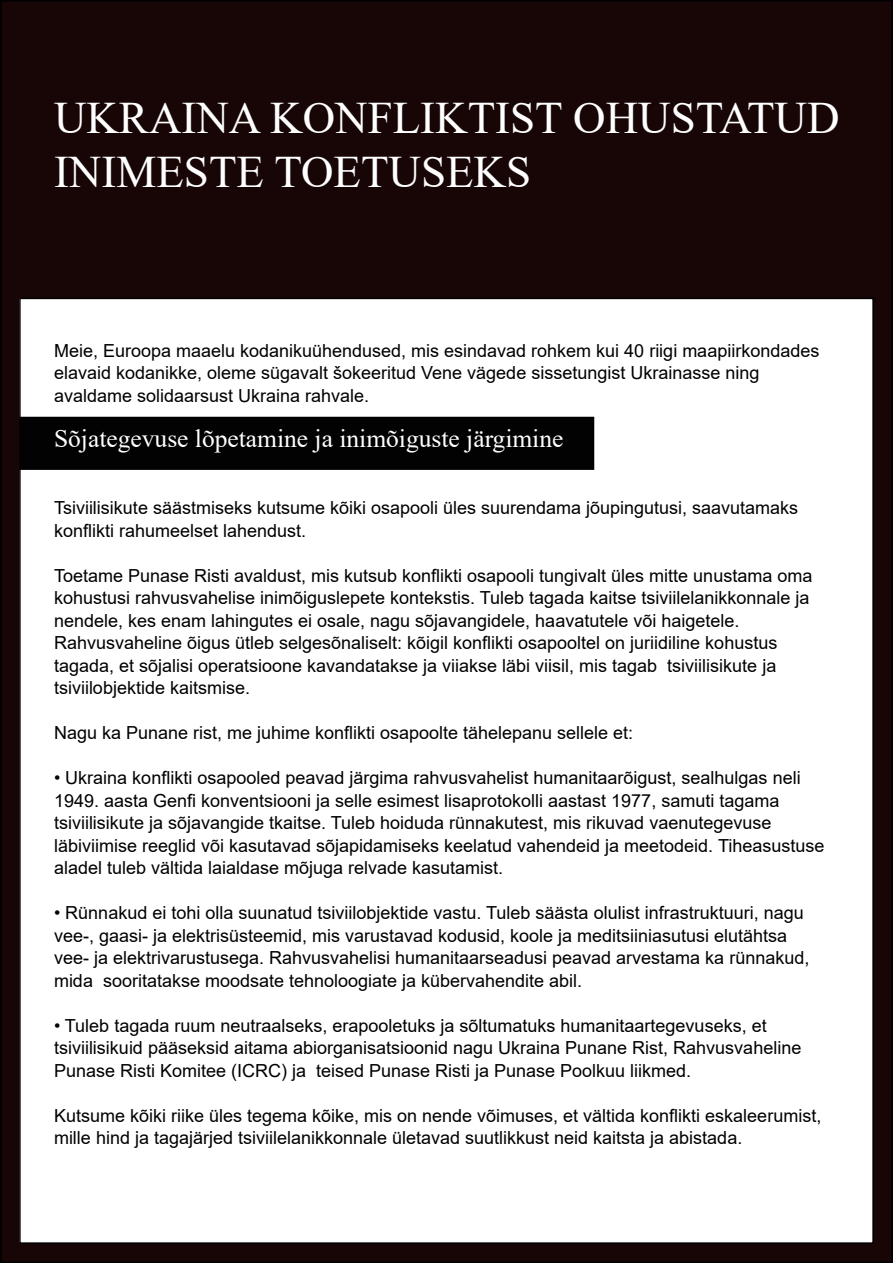
<style>
.page{position:relative;width:893px;height:1263px;background:#fff}
.page>*{position:absolute;margin:0;border:0;box-sizing:border-box;transform-origin:0 0}
.t1{font:45px/54px "Times New Roman";color:#fff}
.t2{font:25.5px "Times New Roman";color:#fff}
.t3{font:18px/22.5px "Arial";color:#000}
</style>
<div class="page">
<div style="left:1px;top:1px;width:891px;height:1261px;background:#180607"></div>
<div style="left:20px;top:298px;width:853px;height:945px;background:#fff"></div>
<div style="left:20px;top:417px;width:573px;height:52px;background:#020203"></div>
<div style="left:19px;top:417px;width:575px;height:53px;border:2px solid #000"></div>
<h1 class="t1" style="left:54px;top:90px;width:787px">UKRAINA KONFLIKTIST OHUSTATUD<br>INIMESTE TOETUSEKS</h1>
<p class="t3" style="left:54px;top:339px;width:767px">Meie, Euroopa maaelu kodanikuühendused, mis esindavad rohkem kui 40 riigi maapiirkondades elavaid kodanikke, oleme sügavalt šokeeritud Vene vägede sissetungist Ukrainasse ning avaldame solidaarsust Ukraina rahvale.</p>
<h2 class="t2" style="left:54px;top:420px;width:511px">Sõjategevuse lõpetamine ja inimõiguste järgimine</h2>
<p class="t3" style="left:54px;top:496px;width:746px">Tsiviilisikute säästmiseks kutsume kõiki osapooli üles suurendama jõupingutusi, saavutamaks konflikti rahumeelset lahendust.</p>
<p class="t3" style="left:54px;top:564px;width:760px">Toetame Punase Risti avaldust, mis kutsub konflikti osapooli tungivalt üles mitte unustama oma kohustusi rahvusvahelise inimõiguslepete kontekstis. Tuleb tagada kaitse tsiviilelanikkonnale ja nendele, kes enam lahingutes ei osale, nagu sõjavangidele, haavatutele või haigetele.<br>Rahvusvaheline õigus ütleb selgesõnaliselt: kõigil konflikti osapooltel on juriidiline kohustus tagada, et sõjalisi operatsioone kavandatakse ja viiakse läbi viisil, mis tagab tsiviilisikute ja tsiviilobjektide kaitsmise.</p>
<p class="t3" style="left:54px;top:721px;width:581px">Nagu ka Punane rist, me juhime konflikti osapoolte tähelepanu sellele et:</p>
<p class="t3" style="left:54px;top:766px;width:772px">• Ukraina konflikti osapooled peavad järgima rahvusvahelist humanitaarõigust, sealhulgas neli 1949. aasta Genfi konventsiooni ja selle esimest lisaprotokolli aastast 1977, samuti tagama tsiviilisikute ja sõjavangide tkaitse. Tuleb hoiduda rünnakutest, mis rikuvad vaenutegevuse läbiviimise reeglid või kasutavad sõjapidamiseks keelatud vahendeid ja meetodeid. Tiheasustuse aladel tuleb vältida laialdase mõjuga relvade kasutamist.</p>
<p class="t3" style="left:54px;top:901px;width:757px">• Rünnakud ei tohi olla suunatud tsiviilobjektide vastu. Tuleb säästa olulist infrastruktuuri, nagu vee-, gaasi- ja elektrisüsteemid, mis varustavad kodusid, koole ja meditsiiniasutusi elutähtsa vee- ja elektrivarustusega. Rahvusvahelisi humanitaarseadusi peavad arvestama ka rünnakud, mida sooritatakse moodsate tehnoloogiate ja kübervahendite abil.</p>
<p class="t3" style="left:54px;top:1014px;width:749px">• Tuleb tagada ruum neutraalseks, erapooletuks ja sõltumatuks humanitaartegevuseks, et tsiviilisikuid pääseksid aitama abiorganisatsioonid nagu Ukraina Punane Rist, Rahvusvaheline<br>Punase Risti Komitee (ICRC) ja teised Punase Risti ja Punase Poolkuu liikmed.</p>
<p class="t3" style="left:54px;top:1104px;width:769px">Kutsume kõiki riike üles tegema kõike, mis on nende võimuses, et vältida konflikti eskaleerumist, mille hind ja tagajärjed tsiviilelanikkonnale ületavad suutlikkust neid kaitsta ja abistada.</p>
</div>
